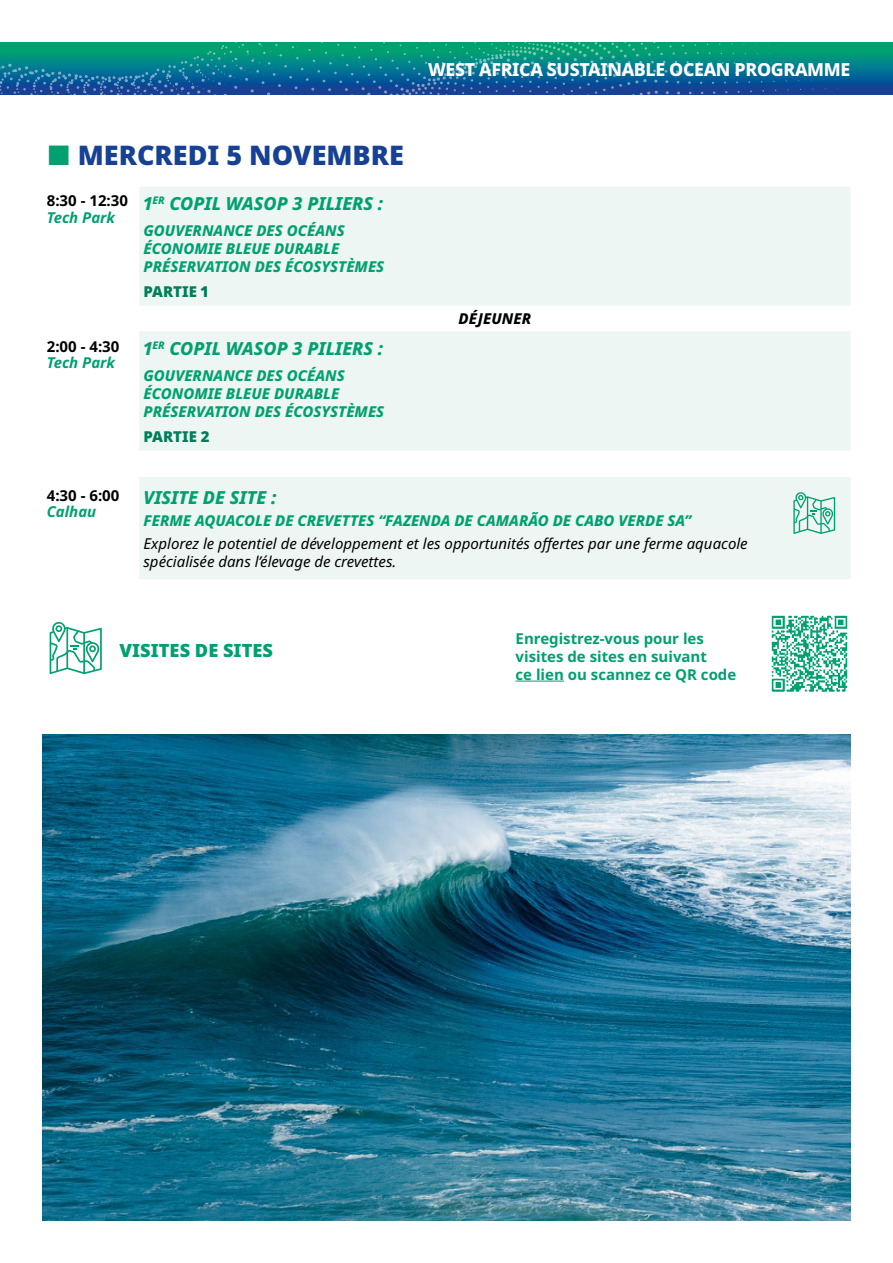
<style>
.page{position:relative;width:893px;height:1263px;background:#fff}
.page>*{position:absolute;margin:0;border:0;box-sizing:border-box;transform-origin:0 0}
.t1{font:900 27px "Noto Sans";color:#164194}
.t2{font:900 18.3px "Noto Sans";color:#00a070}
.t3{font:italic 800 18px "Noto Sans";color:#00a070}
.t4{font:800 18px "Noto Sans";letter-spacing:-.02em;color:#fff}
.t5{font:italic 800 15px/18px "Noto Sans";color:#00a070}
.t6{font:italic 15px/18px "Noto Sans";color:#000}
.t7{font:700 15px/18px "Noto Sans";color:#00a070}
.t8{font:700 15px "Noto Sans";color:#000}
.t9{font:italic 700 15px "Noto Sans";color:#00a070}
.t10{font:900 15px "Noto Sans";color:#007e59}
.t11{font:italic 800 15px "Noto Sans";color:#000}
</style>
<div class="page">
<svg style="left:139px;top:187px;width:711px;height:392px;background:#eff7f3"></svg>
<hr style="left:139px;top:475px;width:711px;height:2px;background:#fff">
<svg style="left:0;top:43px;width:893px;height:52px;background:#0a778c"></svg>
<svg style="left:793px;top:491px;width:42px;height:43px;background:#a7dccb"></svg>
<hr style="left:516px;top:681px;width:48px;height:1px;background:#00a070">
<img style="left:771px;top:615px;width:77px;height:77px">
<svg style="left:50px;top:622px;width:52px;height:52px"></svg>
<img style="left:43px;top:735px;width:807px;height:485px">
<p class="t4" style="left:428px;top:56px;width:424px">WEST AFRICA SUSTAINABLE OCEAN PROGRAMME</p>
<h1 class="t1" style="left:78px;top:135px;width:328px">MERCREDI 5 NOVEMBRE</h1>
<p class="t8" style="left:47px;top:190px;width:83px">8:30 - 12:30</p>
<p class="t9" style="left:47px;top:207px;width:70px">Tech Park</p>
<p class="t3" style="left:144px;top:190px;width:241px">1<sup>ER</sup> COPIL WASOP 3 PILIERS :</p>
<p class="t5" style="left:144px;top:222px;width:242px">GOUVERNANCE DES OCÉANS<br>ÉCONOMIE BLEUE DURABLE<br>PRÉSERVATION DES ÉCOSYSTÈMES</p>
<p class="t10" style="left:144px;top:280px;width:67px">PARTIE 1</p>
<p class="t8" style="left:47px;top:335px;width:74px">2:00 - 4:30</p>
<p class="t9" style="left:47px;top:352px;width:70px">Tech Park</p>
<p class="t3" style="left:144px;top:335px;width:241px">1<sup>ER</sup> COPIL WASOP 3 PILIERS :</p>
<p class="t5" style="left:144px;top:367px;width:242px">GOUVERNANCE DES OCÉANS<br>ÉCONOMIE BLEUE DURABLE<br>PRÉSERVATION DES ÉCOSYSTÈMES</p>
<p class="t10" style="left:144px;top:425px;width:68px">PARTIE 2</p>
<p class="t11" style="left:459px;top:308px;width:74px">DÉJEUNER</p>
<p class="t8" style="left:47px;top:485px;width:74px">4:30 - 6:00</p>
<p class="t9" style="left:47px;top:501px;width:51px">Calhau</p>
<p class="t3" style="left:144px;top:485px;width:134px">VISITE DE SITE :</p>
<p class="t5" style="left:144px;top:512px;width:549px">FERME AQUACOLE DE CREVETTES “FAZENDA DE CAMARÃO DE CABO VERDE SA”</p>
<p class="t6" style="left:144px;top:534px;width:606px">Explorez le potentiel de développement et les opportunités offertes par une ferme aquacole spécialisée dans l’élevage de crevettes.</p>
<p class="t2" style="left:120px;top:636px;width:155px">VISITES DE SITES</p>
<p class="t7" style="left:516px;top:629px;width:222px">Enregistrez-vous pour les visites de sites en suivant<br>ce lien ou scannez ce QR code</p>
</div>
